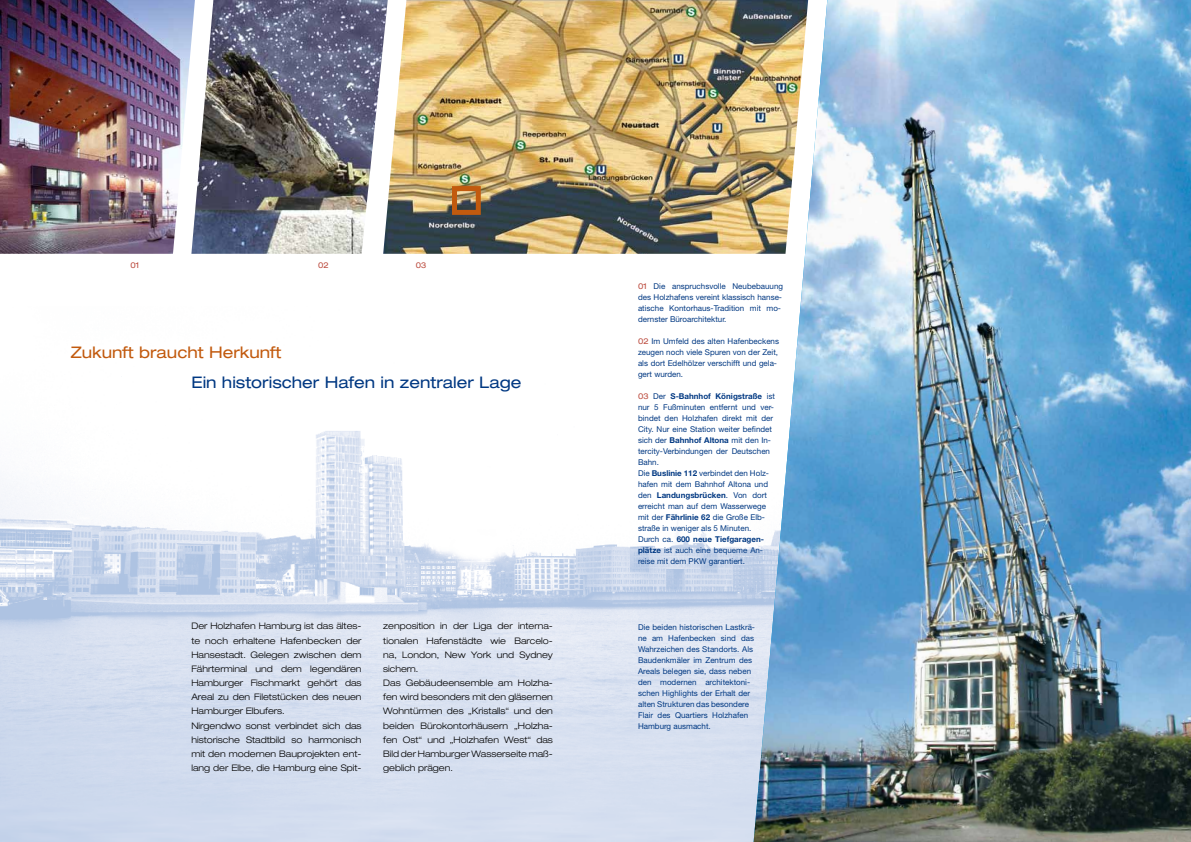
<style>
.page{position:relative;width:1191px;height:842px;background:#fff}
.page>*{position:absolute;margin:0;border:0;box-sizing:border-box;transform-origin:0 0}
.t1{font:expanded 16px "Helvetica Neue LT";color:#003882}
.t2{font:expanded 16px "Helvetica Neue LT";color:#c25a0e}
.t3{font:300 expanded 9px/14.2px "Helvetica Neue LT";color:#000}
.t4{font:8px/11px "Helvetica Neue LT";color:#003882}
.t5{font:expanded 8px "Helvetica Neue LT";color:#bc4d40}
.s1{font-stretch:expanded;color:#bc4d40}
.s2{font-weight:700}
</style>
<div class="page">
<img style="left:0;top:431px;width:753px;height:411px">
<img style="left:753px;top:0;width:438px;height:842px">
<img style="left:388px;top:0;width:420px;height:254px">
<img style="left:195px;top:0;width:193px;height:254px">
<img style="left:0;top:0;width:195px;height:254px">
<div style="left:452px;top:186px;width:29px;height:29px;border:5px solid #c25a0e"></div>
<p class="t5" style="left:130px;top:260px;width:10px">01</p>
<p class="t5" style="left:318px;top:260px;width:12px">02</p>
<p class="t5" style="left:416px;top:260px;width:12px">03</p>
<h1 class="t2" style="left:71px;top:343px;width:212px">Zukunft braucht Herkunft</h1>
<h1 class="t1" style="left:191px;top:372px;width:331px">Ein historischer Hafen in zentraler Lage</h1>
<p class="t4" style="left:638px;top:281px;width:147px"><span class="s1">01</span> Die anspruchsvolle Neubebauung des Holzhafens vereint klassisch hanse&shy;atische Kontorhaus-Tradition mit mo&shy;dernster Büroarchitektur.</p>
<p class="t4" style="left:638px;top:336px;width:142px"><span class="s1">02</span> Im Umfeld des alten Hafenbeckens zeugen noch viele Spuren von der Zeit, als dort Edelhölzer verschifft und gela&shy;gert wurden.</p>
<p class="t4" style="left:638px;top:391px;width:138px"><span class="s1">03</span> Der <span class="s2">S-Bahnhof Königstraße</span> ist nur 5 Fußminuten entfernt und ver&shy;bindet den Holzhafen direkt mit der<br>City. Nur eine Station weiter befindet sich der <span class="s2">Bahnhof Altona</span> mit den In&shy;tercity-Verbindungen der Deutschen<br>Bahn.<br>Die <span class="s2">Buslinie 112</span> verbindet den Holz&shy;hafen mit dem Bahnhof Altona und den <span class="s2">Landungsbrücken</span>. Von dort erreicht man auf dem Wasserwege mit der <span class="s2">Fährlinie 62</span> die Große Elb&shy;straße in weniger als 5 Minuten.<br>Durch ca. <span class="s2">600 neue Tiefgaragen&shy;plätze</span> ist auch eine bequeme An&shy;reise mit dem PKW garantiert.</p>
<p class="t3" style="left:191px;top:619px;width:172px">Der Holzhafen Hamburg ist das ältes&shy;te noch erhaltene Hafenbecken der Hansestadt. Gelegen zwischen dem Fährterminal und dem legendären Hamburger Fischmarkt gehört das Areal zu den Filetstücken des neuen Hamburger Elbufers.<br>Nirgendwo sonst verbindet sich das historische Stadtbild so harmonisch mit den modernen Bauprojekten ent&shy;lang der Elbe, die Hamburg eine Spit-</p>
<p class="t3" style="left:383px;top:619px;width:171px">zenposition in der Liga der interna&shy;tionalen Hafenstädte wie Barcelo&shy;na, London, New York und Sydney sichern.<br>Das Gebäudeensemble am Holzha&shy;fen wird besonders mit den gläsernen<br>Wohntürmen des „Kristalls“ und den beiden Bürokontorhäusern „Holzha&shy;fen Ost“ und „Holzhafen West“ das<br>Bild der Hamburger Wasserseite maß&shy;geblich prägen.</p>
<p class="t4" style="left:638px;top:621px;width:118px">Die beiden historischen Lastkrä&shy;ne am Hafenbecken sind das<br>Wahrzeichen des Standorts. Als<br>Baudenkmäler im Zentrum des<br>Areals belegen sie, dass neben den modernen architektoni&shy;schen Highlights der Erhalt der alten Strukturen das besondere<br>Flair des Quartiers Holzhafen<br>Hamburg ausmacht.</p>
</div>
